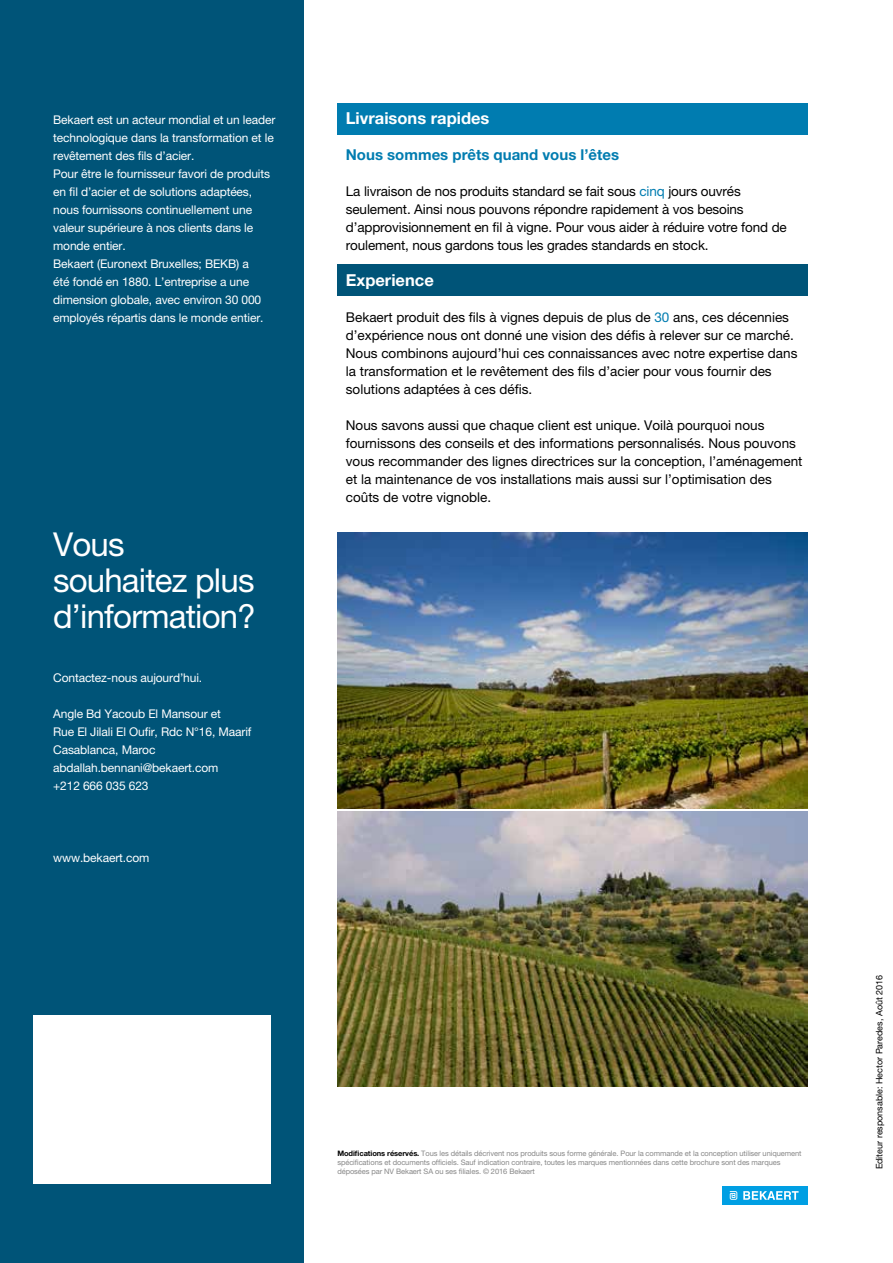
<style>
.page{position:relative;width:893px;height:1263px;background:#fff}
.page>*{position:absolute;margin:0;border:0;box-sizing:border-box;transform-origin:0 0}
.t1{font:33px/36px "Helvetica Neue LT Pro";letter-spacing:-.025em;color:#fff}
.t2{font:700 16.5px "Helvetica Neue LT Pro";color:#fff}
.t3{font:700 15px "Helvetica Neue LT Pro";color:#007cb0}
.t4{font:13.5px/18px "Helvetica Neue LT Pro";color:#000}
.t5{font:12px/18px "Helvetica Neue LT Pro";letter-spacing:-.01em;color:#fff}
.t6{font:9px "Helvetica Neue LT Pro";color:#000}
.t7{font:7.5px/9px "Helvetica Neue LT Pro";letter-spacing:-.01em;color:#878787}
.s1{color:#007cb0}
.s2{font-weight:700;color:#000}
</style>
<div class="page">
<div style="left:0;top:0;width:303px;height:1263px;background:#005478"></div>
<div style="left:722px;top:1186px;width:86px;height:18px;background:#009fe3"></div>
<svg style="left:729px;top:1191px;width:8px;height:9px"></svg>
<svg style="left:743px;top:1191px;width:56px;height:9px"></svg>
<div style="left:33px;top:1015px;width:237px;height:168px;background:#fff"></div>
<div style="left:337px;top:103px;width:471px;height:32px;background:#007cb0"></div>
<div style="left:337px;top:265px;width:471px;height:31px;background:#005478"></div>
<img style="left:337px;top:533px;width:471px;height:275px">
<img style="left:337px;top:811px;width:471px;height:276px">
<p class="t5" style="left:53px;top:111px;width:224px">Bekaert est un acteur mondial et un leader technologique dans la transformation et le revêtement des fils d’acier.<br>Pour être le fournisseur favori de produits en fil d’acier et de solutions adaptées, nous fournissons continuellement une valeur supérieure à nos clients dans le monde entier.<br>Bekaert (Euronext Bruxelles; BEKB) a<br>été fondé en 1880. L’entreprise a une dimension globale, avec environ 30 000 employés répartis dans le monde entier.</p>
<p class="t2" style="left:346px;top:108px;width:145px">Livraisons rapides</p>
<p class="t3" style="left:346px;top:146px;width:275px">Nous sommes prêts quand vous l’êtes</p>
<p class="t4" style="left:346px;top:182px;width:442px">La livraison de nos produits standard se fait sous <span class="s1">cinq</span> jours ouvrés seulement. Ainsi nous pouvons répondre rapidement à vos besoins d’approvisionnement en fil à vigne. Pour vous aider à réduire votre fond de roulement, nous gardons tous les grades standards en stock.</p>
<p class="t2" style="left:346px;top:270px;width:89px">Experience</p>
<p class="t4" style="left:346px;top:308px;width:453px">Bekaert produit des fils à vignes depuis de plus de <span class="s1">30</span> ans, ces décennies d’expérience nous ont donné une vision des défis à relever sur ce marché.<br>Nous combinons aujourd’hui ces connaissances avec notre expertise dans la transformation et le revêtement des fils d’acier pour vous fournir des solutions adaptées à ces défis.</p>
<p class="t4" style="left:346px;top:416px;width:458px">Nous savons aussi que chaque client est unique. Voilà pourquoi nous fournissons des conseils et des informations personnalisés. Nous pouvons vous recommander des lignes directrices sur la conception, l’aménagement et la maintenance de vos installations mais aussi sur l’optimisation des coûts de votre vignoble.</p>
<h1 class="t1" style="left:53px;top:526px;width:204px">Vous souhaitez plus d’information?</h1>
<p class="t5" style="left:53px;top:669px;width:151px">Contactez-nous aujourd’hui.</p>
<p class="t5" style="left:53px;top:705px;width:200px">Angle Bd Yacoub El Mansour et<br>Rue El Jilali El Oufir, Rdc N°16, Maarif<br>Casablanca, Maroc abdallah.bennani@bekaert.com<br>+212 666 035 623</p>
<p class="t5" style="left:53px;top:849px;width:98px">www.bekaert.com</p>
<p class="t7" style="left:337px;top:1148px;width:466px"><span class="s2">Modifications réservés.</span> Tous les détails décrivent nos produits sous forme générale. Pour la commande et la conception utiliser uniquement spécifications et documents officiels. Sauf indication contraire, toutes les marques mentionnées dans cette brochure sont des marques déposées par NV Bekaert SA ou ses filiales. © 2016 Bekaert</p>
<p class="t6" style="left:874px;top:1169px;width:196px;rotate:-90deg">Editeur responsable: Hector Paredes, Août 2016</p>
</div>
